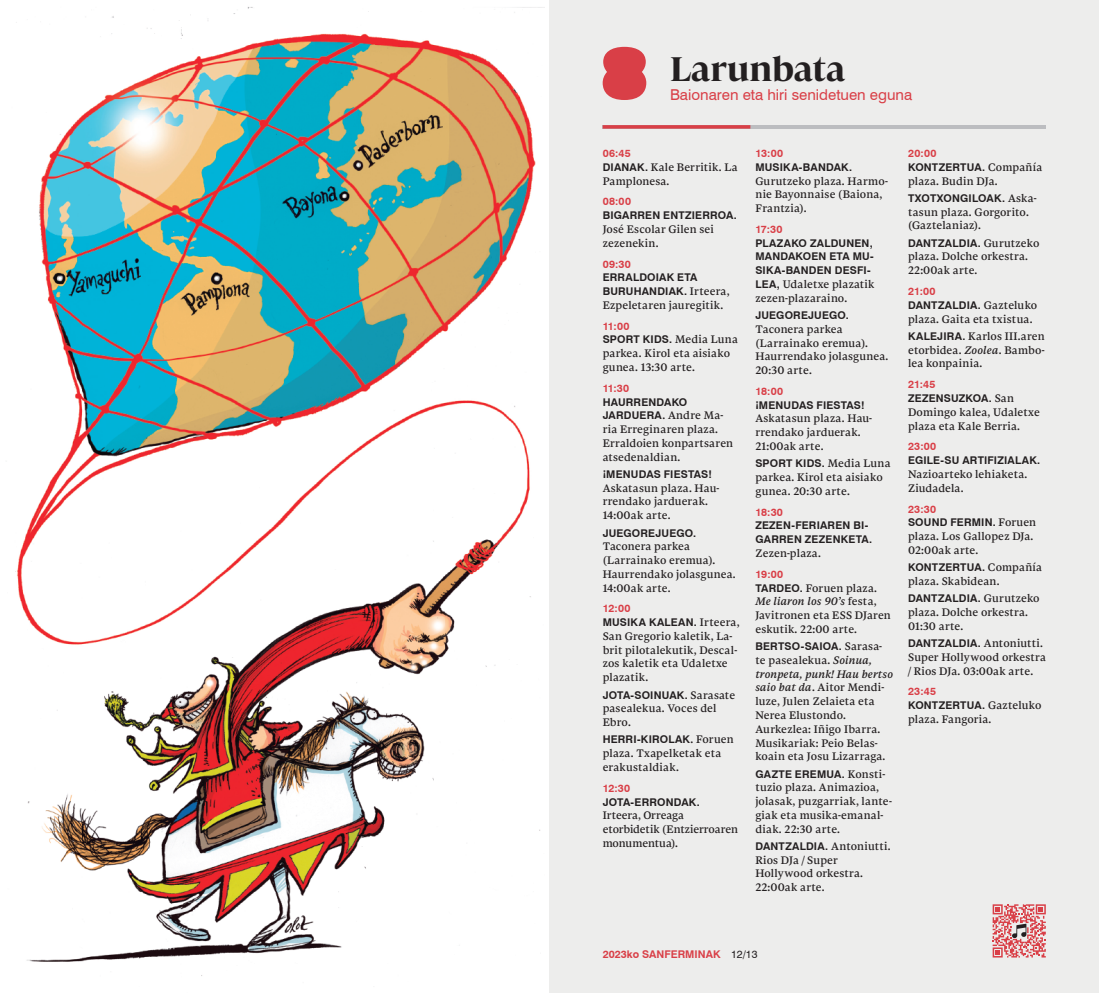
<style>
.page{position:relative;width:1099px;height:993px;background:#fff}
.page>*{position:absolute;margin:0;border:0;box-sizing:border-box;transform-origin:0 0}
.t1{font:700 33.75px "Ashler Display";color:#231f20}
.SUBTITULO_NUMEROS{font:15px "Swiss 721 BT";color:#d93f47}
.ultimo_parrafo{font:10.62px/13.8px "Ashler Text";letter-spacing:.015em;color:#231f20}
.TXT1__1{font:10.62px/13.8px "Ashler Text";letter-spacing:.02em;color:#231f20}
.TXT1{font:10.62px/13.8px "Ashler Text";letter-spacing:.015em;color:#231f20}
.HORAS{font:700 10.62px "Swiss 721 BT";color:#d93f47}
.TXT1__1-2{font:700 10.62px/13.8px "Swiss 721 BT";letter-spacing:.015em;color:#231f20}
.ultimo_parrafo-2{font:10.62px/13.8px "Ashler Text";letter-spacing:-.005em;color:#231f20}
.ultimo_parrafo-3{font:700 10.62px/13.8px "Swiss 721 BT";letter-spacing:.02em;color:#231f20}
.s1{font-family:"Swiss 721 BT";font-weight:700}
.s2{font-family:"Ashler Text";font-weight:400}
.s3{font-style:italic}
.s4{font-weight:400;color:#231f20}
</style>
<div class="page">
<div style="left:549px;top:0;width:549px;height:992px;background:#ededec"></div>
<img style="left:15px;top:7px;width:529px;height:969px">
<hr style="left:602px;top:125px;width:443px;height:4px;background:#bcbdc0">
<svg style="left:602px;top:125px;width:148px;height:4px"></svg>
<svg style="left:602px;top:47px;width:44px;height:53px;background:#db595f"></svg>
<svg style="left:992px;top:904px;width:53px;height:53px"></svg>
<p class="t1" style="left:670px;top:48px;width:177px">Larunbata</p>
<p class="SUBTITULO_NUMEROS" style="left:670px;top:85px;width:244px">Baionaren eta hiri senidetuen eguna</p>
<p class="HORAS" style="left:602px;top:147px;width:30px">06:45</p>
<p class="ultimo_parrafo" style="left:602px;top:160px;width:136px"><span class="s1">DIANAK.</span> Kale Berritik. La<br>Pamplonesa.</p>
<p class="HORAS" style="left:602px;top:195px;width:30px">08:00</p>
<p class="ultimo_parrafo" style="left:602px;top:209px;width:136px"><span class="s1">BIGARREN ENTZIERROA.<br></span>José Escolar Gilen sei zezenekin.</p>
<p class="HORAS" style="left:602px;top:257px;width:30px">09:30</p>
<p class="ultimo_parrafo" style="left:602px;top:271px;width:128px"><span class="s1">ERRALDOIAK ETA<br>BURUHANDIAK.</span> Irteera,<br>Ezpeletaren jauregitik.</p>
<p class="HORAS" style="left:602px;top:319px;width:28px">11:00</p>
<p class="ultimo_parrafo" style="left:602px;top:333px;width:137px"><span class="s1">SPORT KIDS.</span> Media Luna parkea. Kirol eta aisiako gunea. 13:30 arte.</p>
<p class="HORAS" style="left:602px;top:381px;width:28px">11:30</p>
<p class="TXT1__1" style="left:602px;top:395px;width:132px"><span class="s1">HAURRENDAKO<br>JARDUERA</span>. Andre Ma&shy;ria Erreginaren plaza.<br>Erraldoien konpartsaren atsedenaldian.</p>
<p class="TXT1__1" style="left:602px;top:467px;width:118px"><span class="s1">¡MENUDAS FIESTAS!<br></span>Askatasun plaza. Hau&shy;rrendako jarduerak.<br>14:00ak arte.</p>
<p class="ultimo_parrafo" style="left:602px;top:526px;width:134px"><span class="s1">JUEGOREJUEGO.<br></span>Taconera parkea (Larrainako eremua).<br>Haurrendako jolasgunea.<br>14:00ak arte.</p>
<p class="HORAS" style="left:602px;top:602px;width:29px">12:00</p>
<p class="TXT1__1" style="left:602px;top:615px;width:138px"><span class="s1">MUSIKA KALEAN.</span> Irteera,<br>San Gregorio kaletik, La&shy;brit pilotalekutik, Descal&shy;zos kaletik eta Udaletxe plazatik.</p>
<p class="TXT1__1" style="left:602px;top:688px;width:134px"><span class="s1">JOTA-SOINUAK.</span> Sarasate pasealekua. Voces del<br>Ebro.</p>
<p class="ultimo_parrafo" style="left:602px;top:732px;width:132px"><span class="s1">HERRI-KIROLAK</span>. Foruen plaza. Txapelketak eta erakustaldiak.</p>
<p class="HORAS" style="left:602px;top:781px;width:29px">12:30</p>
<p class="ultimo_parrafo-2" style="left:602px;top:794px;width:137px"><span class="s1">JOTA-ERRONDAK.<br></span>Irteera, Orreaga etorbidetik (Entzierroaren monumentua).</p>
<p class="HORAS" style="left:755px;top:147px;width:29px">13:00</p>
<p class="ultimo_parrafo" style="left:755px;top:160px;width:134px"><span class="s1">MUSIKA-BANDAK.<br></span>Gurutzeko plaza. Harmo&shy;nie Bayonnaise (Baiona,<br>Frantzia).</p>
<p class="HORAS" style="left:755px;top:222px;width:29px">17:30</p>
<p class="TXT1__1-2" style="left:755px;top:236px;width:121px">PLAZAKO ZALDUNEN,<br>MANDAKOEN ETA MU-<br>SIKA-BANDEN DESFI-<br>LEA, <span class="s2">Udaletxe plazatik zezen-plazaraino.</span></p>
<p class="ultimo_parrafo" style="left:755px;top:308px;width:134px"><span class="s1">JUEGOREJUEGO.<br></span>Taconera parkea (Larrainako eremua).<br>Haurrendako jolasgunea.<br>20:30 arte.</p>
<p class="HORAS" style="left:755px;top:384px;width:29px">18:00</p>
<p class="TXT1__1" style="left:755px;top:398px;width:118px"><span class="s1">¡MENUDAS FIESTAS!<br></span>Askatasun plaza. Hau&shy;rrendako jarduerak.<br>21:00ak arte.</p>
<p class="ultimo_parrafo" style="left:755px;top:456px;width:137px"><span class="s1">SPORT KIDS.</span> Media Luna parkea. Kirol eta aisiako gunea. 20:30 arte.</p>
<p class="HORAS" style="left:755px;top:505px;width:29px">18:30</p>
<p class="ultimo_parrafo-3" style="left:755px;top:518px;width:118px">ZEZEN-FERIAREN BI-<br>GARREN ZEZENKETA.<br><span class="s2">Zezen-plaza.</span></p>
<p class="HORAS" style="left:755px;top:567px;width:29px">19:00</p>
<p class="TXT1__1" style="left:755px;top:581px;width:137px"><span class="s1">TARDEO.</span> Foruen plaza.<br><span class="s3">Me liaron los 90’s</span> festa,<br>Javitronen eta ESS DJaren eskutik. 22:00 arte.</p>
<p class="TXT1" style="left:755px;top:639px;width:139px"><span class="s1">BERTSO-SAIOA.</span> Sarasa&shy;te pasealekua. <span class="s3">Soinua, tronpeta, punk! Hau bertso saio bat da</span>. Aitor Mendi&shy;luze, Julen Zelaieta eta<br>Nerea Elustondo.</p>
<p class="TXT1__1" style="left:755px;top:722px;width:131px">Aurkezlea: Iñigo Ibarra.<br>Musikariak: Peio Belas&shy;koain eta Josu Lizarraga.</p>
<p class="TXT1__1" style="left:755px;top:766px;width:138px"><span class="s1">GAZTE EREMUA.</span> Konsti&shy;tuzio plaza. Animazioa, jolasak, puzgarriak, lante&shy;giak eta musika-emanal&shy;diak. 22:30 arte.</p>
<p class="ultimo_parrafo" style="left:755px;top:839px;width:137px"><span class="s1">DANTZALDIA.</span> Antoniutti.<br>Rios DJa / Super<br>Hollywood orkestra.<br>22:00ak arte.</p>
<p class="HORAS" style="left:908px;top:147px;width:30px">20:00</p>
<p class="TXT1__1" style="left:908px;top:160px;width:136px"><span class="s1">KONTZERTUA.</span> Compañía plaza. Budin DJa.</p>
<p class="TXT1__1" style="left:908px;top:191px;width:130px"><span class="s1">TXOTXONGILOAK.</span> Aska&shy;tasun plaza. Gorgorito. (Gaztelaniaz).</p>
<p class="ultimo_parrafo" style="left:908px;top:236px;width:133px"><span class="s1">DANTZALDIA.</span> Gurutzeko plaza. Dolche orkestra.<br>22:00ak arte.</p>
<p class="HORAS" style="left:908px;top:285px;width:29px">21:00</p>
<p class="TXT1__1" style="left:908px;top:298px;width:131px"><span class="s1">DANTZALDIA.</span> Gazteluko plaza. Gaita eta txistua.</p>
<p class="ultimo_parrafo" style="left:908px;top:329px;width:138px;text-align:justify"><span class="s1">KALEJIRA.</span> Karlos III.aren etorbidea. <span class="s3">Zoolea</span>. Bambo&shy;lea konpainia.</p>
<p class="HORAS" style="left:908px;top:378px;width:29px">21:45</p>
<p class="ultimo_parrafo" style="left:908px;top:391px;width:133px"><span class="s1">ZEZENSUZKOA.</span> San<br>Domingo kalea, Udaletxe plaza eta Kale Berria.</p>
<p class="HORAS" style="left:908px;top:440px;width:30px">23:00</p>
<p class="ultimo_parrafo" style="left:908px;top:453px;width:134px"><span class="s1">EGILE-SU ARTIFIZIALAK.<br></span>Nazioarteko lehiaketa.<br>Ziudadela.</p>
<p class="HORAS" style="left:908px;top:502px;width:30px">23:30</p>
<p class="TXT1__1" style="left:908px;top:515px;width:129px"><span class="s1">SOUND FERMIN.</span> Foruen plaza. Los Gallopez DJa.<br>02:00ak arte.</p>
<p class="TXT1__1" style="left:908px;top:560px;width:135px"><span class="s1">KONTZERTUA.</span> Compañía plaza. Skabidean.</p>
<p class="TXT1__1" style="left:908px;top:591px;width:133px"><span class="s1">DANTZALDIA.</span> Gurutzeko plaza. Dolche orkestra.<br>01:30 arte.</p>
<p class="ultimo_parrafo" style="left:908px;top:636px;width:139px"><span class="s1">DANTZALDIA.</span> Antoniutti.<br>Super Hollywood orkestra / Rios DJa. 03:00ak arte.</p>
<p class="HORAS" style="left:908px;top:685px;width:29px">23:45</p>
<p class="TXT1" style="left:908px;top:698px;width:135px"><span class="s1">KONTZERTUA.</span> Gazteluko plaza. Fangoria.</p>
<p class="HORAS" style="left:602px;top:946px;width:156px">2023ko SANFERMINAK <span class="s4">12/13</span></p>
</div>
